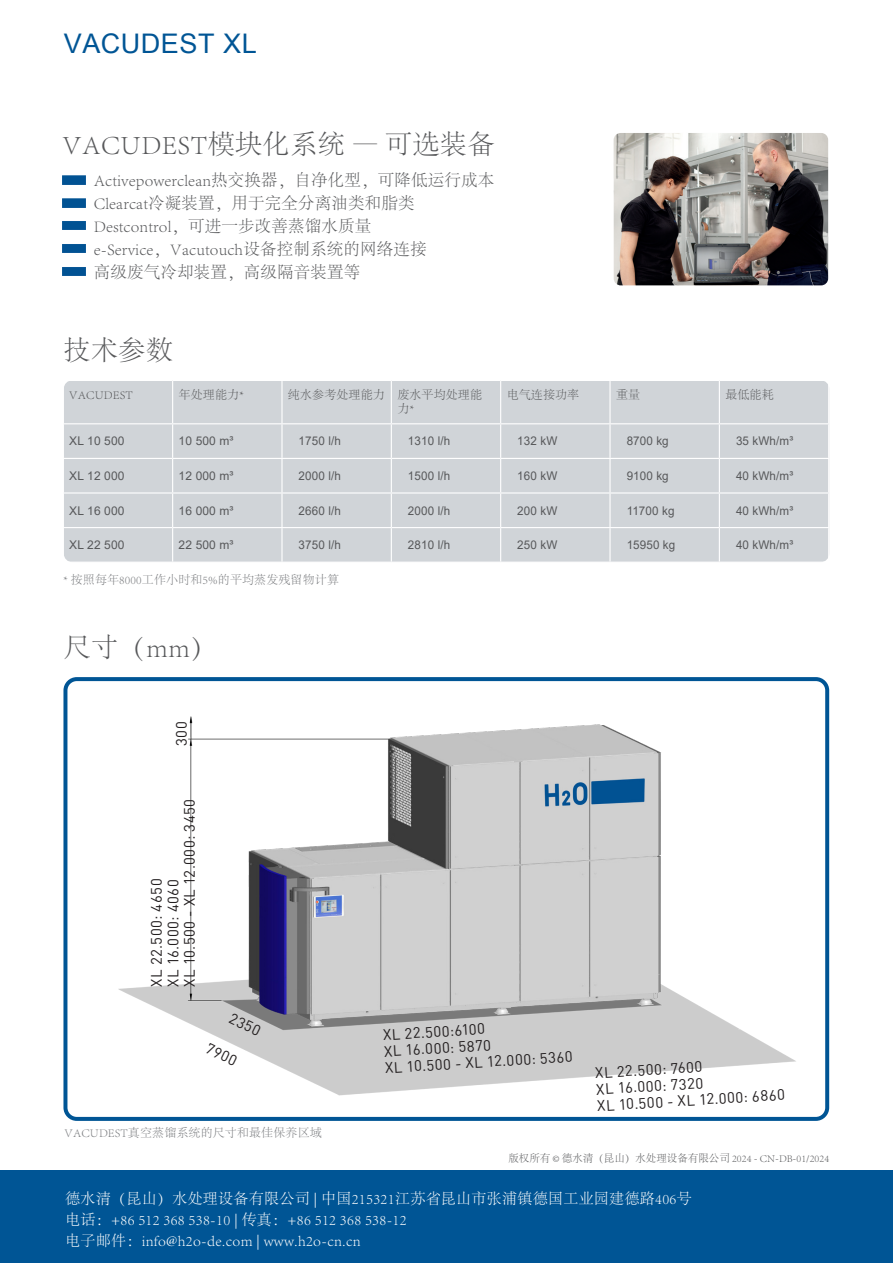
<style>
.page{position:relative;width:893px;height:1263px;background:#fff}
.page>*{position:absolute;margin:0;border:0;box-sizing:border-box;transform-origin:0 0}
.t1{font:300 27px "Adobe Song Std";letter-spacing:.02em;color:#57585a}
.t2{font:27px "Arial Unicode MS";letter-spacing:.02em;color:#005595}
.t3{font:300 16.5px "Adobe Song Std";letter-spacing:.01em;color:#57585a}
.t4{font:15px "DINOT";letter-spacing:.035em;color:#231f20}
.t5{font:300 15px "Adobe Song Std";letter-spacing:.02em;color:#fff}
.t6{font:12px "Arial";letter-spacing:.01em;color:#57585a}
.t7{font:300 12px "Adobe Song Std";letter-spacing:.01em;color:#787a7d}
.t8{font:300 12px/14.4px "Adobe Song Std";letter-spacing:.01em;color:#57585a}
.t9{font:300 10.5px "Adobe Song Std";color:#57585a}
</style>
<div class="page">
<div style="left:64px;top:380px;width:765px;height:182px;background:#d0d4d8;border-radius:9px"></div>
<hr style="left:63px;top:423px;width:110px;height:1px;background:#fff">
<hr style="left:173px;top:423px;width:109px;height:1px;background:#fff">
<hr style="left:282px;top:423px;width:109px;height:1px;background:#fff">
<hr style="left:391px;top:423px;width:110px;height:1px;background:#fff">
<hr style="left:501px;top:423px;width:109px;height:1px;background:#fff">
<hr style="left:610px;top:423px;width:109px;height:1px;background:#fff">
<hr style="left:719px;top:423px;width:110px;height:1px;background:#fff">
<hr style="left:63px;top:458px;width:110px;height:1px;background:#fff">
<hr style="left:173px;top:458px;width:109px;height:1px;background:#fff">
<hr style="left:282px;top:458px;width:109px;height:1px;background:#fff">
<hr style="left:391px;top:458px;width:110px;height:1px;background:#fff">
<hr style="left:501px;top:458px;width:109px;height:1px;background:#fff">
<hr style="left:610px;top:458px;width:109px;height:1px;background:#fff">
<hr style="left:719px;top:458px;width:110px;height:1px;background:#fff">
<hr style="left:63px;top:492px;width:110px;height:2px;background:#fff">
<hr style="left:173px;top:492px;width:109px;height:2px;background:#fff">
<hr style="left:282px;top:492px;width:109px;height:2px;background:#fff">
<hr style="left:391px;top:492px;width:110px;height:2px;background:#fff">
<hr style="left:501px;top:492px;width:109px;height:2px;background:#fff">
<hr style="left:610px;top:492px;width:109px;height:2px;background:#fff">
<hr style="left:719px;top:492px;width:110px;height:2px;background:#fff">
<hr style="left:63px;top:527px;width:110px;height:1px;background:#fff">
<hr style="left:173px;top:527px;width:109px;height:1px;background:#fff">
<hr style="left:282px;top:527px;width:109px;height:1px;background:#fff">
<hr style="left:391px;top:527px;width:110px;height:1px;background:#fff">
<hr style="left:501px;top:527px;width:109px;height:1px;background:#fff">
<hr style="left:610px;top:527px;width:109px;height:1px;background:#fff">
<hr style="left:719px;top:527px;width:110px;height:1px;background:#fff">
<hr style="left:63px;top:380px;width:110px;height:1px;background:#fff">
<hr style="left:173px;top:380px;width:109px;height:1px;background:#fff">
<hr style="left:172px;top:381px;width:1px;height:42px;background:#fff">
<hr style="left:282px;top:380px;width:109px;height:1px;background:#fff">
<hr style="left:281px;top:381px;width:2px;height:42px;background:#fff">
<hr style="left:391px;top:380px;width:110px;height:1px;background:#fff">
<hr style="left:391px;top:381px;width:1px;height:42px;background:#fff">
<hr style="left:501px;top:380px;width:109px;height:1px;background:#fff">
<hr style="left:500px;top:381px;width:1px;height:42px;background:#fff">
<hr style="left:610px;top:380px;width:109px;height:1px;background:#fff">
<hr style="left:609px;top:381px;width:2px;height:42px;background:#fff">
<hr style="left:719px;top:380px;width:110px;height:1px;background:#fff">
<hr style="left:719px;top:381px;width:1px;height:42px;background:#fff">
<hr style="left:828px;top:381px;width:1px;height:42px;background:#fff">
<hr style="left:172px;top:424px;width:1px;height:34px;background:#fff">
<hr style="left:281px;top:424px;width:2px;height:34px;background:#fff">
<hr style="left:391px;top:424px;width:1px;height:34px;background:#fff">
<hr style="left:500px;top:424px;width:1px;height:34px;background:#fff">
<hr style="left:609px;top:424px;width:2px;height:34px;background:#fff">
<hr style="left:719px;top:424px;width:1px;height:34px;background:#fff">
<hr style="left:828px;top:424px;width:1px;height:34px;background:#fff">
<hr style="left:172px;top:459px;width:1px;height:33px;background:#fff">
<hr style="left:281px;top:459px;width:2px;height:33px;background:#fff">
<hr style="left:391px;top:459px;width:1px;height:33px;background:#fff">
<hr style="left:500px;top:459px;width:1px;height:33px;background:#fff">
<hr style="left:609px;top:459px;width:2px;height:33px;background:#fff">
<hr style="left:719px;top:459px;width:1px;height:33px;background:#fff">
<hr style="left:828px;top:459px;width:1px;height:33px;background:#fff">
<hr style="left:172px;top:494px;width:1px;height:33px;background:#fff">
<hr style="left:281px;top:494px;width:2px;height:33px;background:#fff">
<hr style="left:391px;top:494px;width:1px;height:33px;background:#fff">
<hr style="left:500px;top:494px;width:1px;height:33px;background:#fff">
<hr style="left:609px;top:494px;width:2px;height:33px;background:#fff">
<hr style="left:719px;top:494px;width:1px;height:33px;background:#fff">
<hr style="left:828px;top:494px;width:1px;height:33px;background:#fff">
<hr style="left:172px;top:528px;width:1px;height:34px;background:#fff">
<hr style="left:281px;top:528px;width:2px;height:34px;background:#fff">
<hr style="left:391px;top:528px;width:1px;height:34px;background:#fff">
<hr style="left:500px;top:528px;width:1px;height:34px;background:#fff">
<hr style="left:609px;top:528px;width:2px;height:34px;background:#fff">
<hr style="left:719px;top:528px;width:1px;height:34px;background:#fff">
<hr style="left:828px;top:528px;width:1px;height:34px;background:#fff">
<div style="left:0;top:1171px;width:893px;height:92px;background:#005595"></div>
<img style="left:62px;top:175px;width:23px;height:9px">
<img style="left:62px;top:198px;width:23px;height:9px">
<img style="left:62px;top:221px;width:23px;height:9px">
<img style="left:62px;top:244px;width:23px;height:9px">
<img style="left:62px;top:267px;width:23px;height:9px">
<img style="left:614px;top:133px;width:214px;height:152px">
<img style="left:118px;top:716px;width:678px;height:380px">
<div style="left:63px;top:677px;width:766px;height:444px;border:4px solid #005595;border-radius:11px"></div>
<p class="t2" style="left:64px;top:24px;width:194px">VACUDEST XL</p>
<p class="t1" style="left:62px;top:130px;width:434px">VACUDEST模块化系统 — 可选装备</p>
<p class="t3" style="left:94px;top:171px;width:402px">Activepowerclean热交换器，自净化型，可降低运行成本</p>
<p class="t3" style="left:94px;top:194px;width:322px">Clearcat冷凝装置，用于完全分离油类和脂类</p>
<p class="t3" style="left:94px;top:217px;width:279px">Destcontrol，可进一步改善蒸馏水质量</p>
<p class="t3" style="left:94px;top:240px;width:334px">e-Service，Vacutouch设备控制系统的网络连接</p>
<p class="t3" style="left:94px;top:263px;width:268px">高级废气冷却装置，高级隔音装置等</p>
<p class="t1" style="left:63px;top:335px;width:111px">技术参数</p>
<p class="t8" style="left:69px;top:388px;width:65px">VACUDEST</p>
<p class="t8" style="left:179px;top:388px;width:67px">年处理能力*</p>
<p class="t8" style="left:288px;top:388px;width:98px">纯水参考处理能力</p>
<p class="t8" style="left:397px;top:388px;width:86px">废水平均处理能力*</p>
<p class="t8" style="left:507px;top:388px;width:74px">电气连接功率</p>
<p class="t8" style="left:616px;top:388px;width:26px">重量</p>
<p class="t8" style="left:725px;top:388px;width:50px">最低能耗</p>
<p class="t6" style="left:69px;top:433px;width:57px">XL 10 500</p>
<p class="t6" style="left:179px;top:433px;width:56px">10 500 m³</p>
<p class="t6" style="left:299px;top:433px;width:44px">1750 l/h</p>
<p class="t6" style="left:408px;top:433px;width:44px">1310 l/h</p>
<p class="t6" style="left:517px;top:433px;width:42px">132 kW</p>
<p class="t6" style="left:627px;top:433px;width:44px">8700 kg</p>
<p class="t6" style="left:736px;top:433px;width:59px">35 kWh/m³</p>
<p class="t6" style="left:69px;top:467px;width:57px">XL 12 000</p>
<p class="t6" style="left:179px;top:467px;width:56px">12 000 m³</p>
<p class="t6" style="left:299px;top:467px;width:44px">2000 l/h</p>
<p class="t6" style="left:408px;top:467px;width:44px">1500 l/h</p>
<p class="t6" style="left:517px;top:467px;width:42px">160 kW</p>
<p class="t6" style="left:627px;top:467px;width:44px">9100 kg</p>
<p class="t6" style="left:736px;top:467px;width:59px">40 kWh/m³</p>
<p class="t6" style="left:69px;top:502px;width:57px">XL 16 000</p>
<p class="t6" style="left:179px;top:502px;width:56px">16 000 m³</p>
<p class="t6" style="left:299px;top:502px;width:44px">2660 l/h</p>
<p class="t6" style="left:408px;top:502px;width:44px">2000 l/h</p>
<p class="t6" style="left:517px;top:502px;width:42px">200 kW</p>
<p class="t6" style="left:627px;top:502px;width:49px">11700 kg</p>
<p class="t6" style="left:736px;top:502px;width:59px">40 kWh/m³</p>
<p class="t6" style="left:69px;top:537px;width:57px">XL 22 500</p>
<p class="t6" style="left:179px;top:537px;width:56px">22 500 m³</p>
<p class="t6" style="left:299px;top:537px;width:44px">3750 l/h</p>
<p class="t6" style="left:408px;top:537px;width:44px">2810 l/h</p>
<p class="t6" style="left:517px;top:537px;width:42px">250 kW</p>
<p class="t6" style="left:627px;top:537px;width:50px">15950 kg</p>
<p class="t6" style="left:736px;top:537px;width:59px">40 kWh/m³</p>
<p class="t7" style="left:63px;top:573px;width:277px">* 按照每年8000工作小时和5%的平均蒸发残留物计算</p>
<p class="t1" style="left:64px;top:633px;width:155px">尺寸（mm）</p>
<p class="t4" style="left:172px;top:746px;width:26px;rotate:-90deg">300</p>
<p class="t4" style="left:180px;top:987px;width:190px;rotate:-90deg">XL 10.500 - XL 12.000: 3450</p>
<p class="t4" style="left:147px;top:987px;width:110px;rotate:-90deg">XL 22.500: 4650</p>
<p class="t4" style="left:164px;top:987px;width:109px;rotate:-90deg">XL 16.000: 4060</p>
<p class="t4" style="left:234px;top:1009px;width:34px;rotate:26deg">2350</p>
<p class="t4" style="left:211px;top:1039px;width:34px;rotate:26deg">7900</p>
<p class="t7" style="left:64px;top:1126px;width:259px">VACUDEST真空蒸馏系统的尺寸和最佳保养区域</p>
<p class="t4" style="left:382px;top:1026px;width:104px;rotate:-4deg">XL 22.500:6100</p>
<p class="t4" style="left:383px;top:1042px;width:109px;rotate:-4deg">XL 16.000: 5870</p>
<p class="t4" style="left:384px;top:1059px;width:189px;rotate:-4deg">XL 10.500 - XL 12.000: 5360</p>
<p class="t4" style="left:595px;top:1064px;width:109px;rotate:-4deg">XL 22.500: 7600</p>
<p class="t4" style="left:596px;top:1080px;width:109px;rotate:-4deg">XL 16.000: 7320</p>
<p class="t4" style="left:597px;top:1097px;width:189px;rotate:-4deg">XL 10.500 - XL 12.000: 6860</p>
<p class="t9" style="left:508px;top:1152px;width:322px">版权所有 © 德水清（昆山）水处理设备有限公司 2024 - CN-DB-01/2024</p>
<p class="t5" style="left:65px;top:1190px;width:628px">德水清（昆山）水处理设备有限公司 | 中国215321江苏省昆山市张浦镇德国工业园建德路406号</p>
<p class="t5" style="left:65px;top:1211px;width:343px">电话：+86 512 368 538-10 | 传真：+86 512 368 538-12</p>
<p class="t5" style="left:65px;top:1232px;width:297px">电子邮件：info@h2o-de.com | www.h2o-cn.cn</p>
</div>
